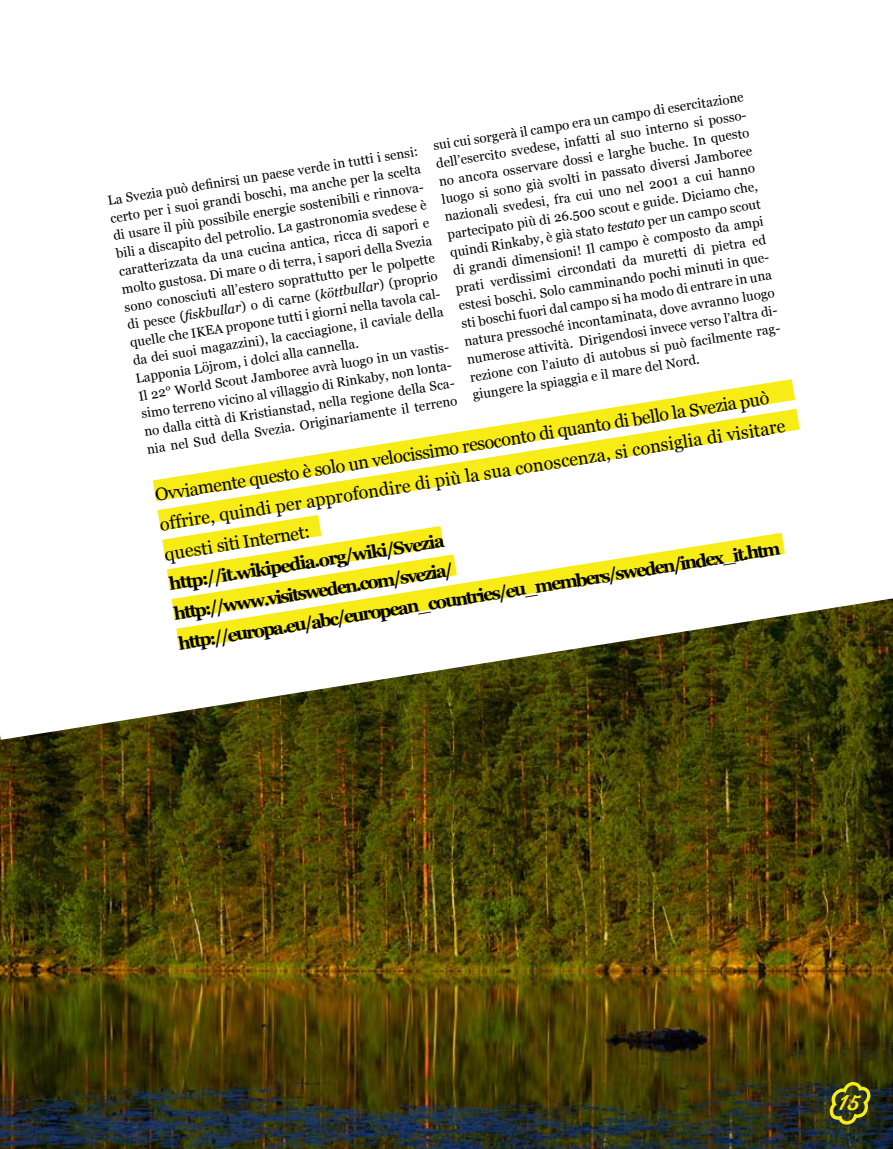
<style>
.page{position:relative;width:893px;height:1149px;background:#fff}
.page>*{position:absolute;margin:0;border:0;box-sizing:border-box;transform-origin:0 0}
.t1{font:21px "Jamboree Script";color:#f7ec15}
.t2{font:18px/30px "Georgia";color:#000}
.t3{font:700 18px/30px "Georgia";color:#000}
.t4{font:13.2px/18px "Georgia";color:#000}
.s1{font-style:italic}
</style>
<div class="page">
<img style="left:0;top:739px;width:893px;height:409px">
<svg style="left:0;top:598px;width:893px;height:141px"></svg>
<svg style="left:830px;top:1081px;width:41px;height:43px;background:#5c5e19"></svg>
<svg style="left:692px;top:379px;width:103px;height:16px"></svg>
<svg style="left:152px;top:395px;width:648px;height:106px"></svg>
<svg style="left:140px;top:501px;width:209px;height:132px"></svg>
<svg style="left:154px;top:519px;width:653px;height:144px"></svg>
<p class="t4" style="left:432px;top:137px;width:317px;rotate:-9deg">sui cui sorgerà il campo era un campo di esercitazione dell’esercito svedese, infatti al suo interno si posso&shy;no ancora osservare dossi e larghe buche. In questo luogo si sono già svolti in passato diversi Jamboree nazionali svedesi, fra cui uno nel 2001 a cui hanno partecipato più di 26.500 scout e guide. Diciamo che, quindi Rinkaby, è già stato <span class="s1">testato</span> per un campo scout di grandi dimensioni! Il campo è composto da ampi prati verdissimi circondati da muretti di pietra ed estesi boschi. Solo camminando pochi minuti in que&shy;sti boschi fuori dal campo si ha modo di entrare in una natura pressoché incontaminata, dove avranno luogo numerose attività. Dirigendosi invece verso l’altra di&shy;rezione con l’aiuto di autobus si può facilmente rag&shy;giungere la spiaggia e il mare del Nord.</p>
<p class="t4" style="left:106px;top:192px;width:317px;rotate:-9deg">La Svezia può defi nirsi un paese verde in tutti i sensi: certo per i suoi grandi boschi, ma anche per la scelta di usare il più possibile energie sostenibili e rinnova&shy;bili a discapito del petrolio. La gastronomia svedese è caratterizzata da una cucina antica, ricca di sapori e molto gustosa. Di mare o di terra, i sapori della Svezia sono conosciuti all’estero soprattutto per le polpette di pesce (<span class="s1">fi skbullar</span>) o di carne (<span class="s1">köttbullar</span>) (proprio quelle che IKEA propone tutti i giorni nella tavola cal&shy;da dei suoi magazzini), la cacciagione, il caviale della Lapponia Löjrom, i dolci alla cannella.<br>Il 22° World Scout Jamboree avrà luogo in un vastis&shy;simo terreno vicino al villaggio di Rinkaby, non lonta&shy;no dalla città di Kristianstad, nella regione della Sca&shy;nia nel Sud della Svezia. Originariamente il terreno</p>
<h2 class="t2" style="left:153px;top:480px;width:635px;rotate:-9deg">Ovviamente questo è solo un velocissimo resoconto di quanto di bello la Svezia può offrire, quindi per approfondire di più la sua conoscenza, si consiglia di visitare questi siti Internet:</h2>
<h2 class="t3" style="left:167px;top:569px;width:611px;rotate:-9deg">http://it.wikipedia.org/wiki/Svezia<br>http://www.visitsweden.com/svezia/ http://europa.eu/abc/european_countries/eu_members/sweden/index_it.htm</h2>
<h1 class="t1" style="left:837px;top:1089px;width:23px">15</h1>
</div>
